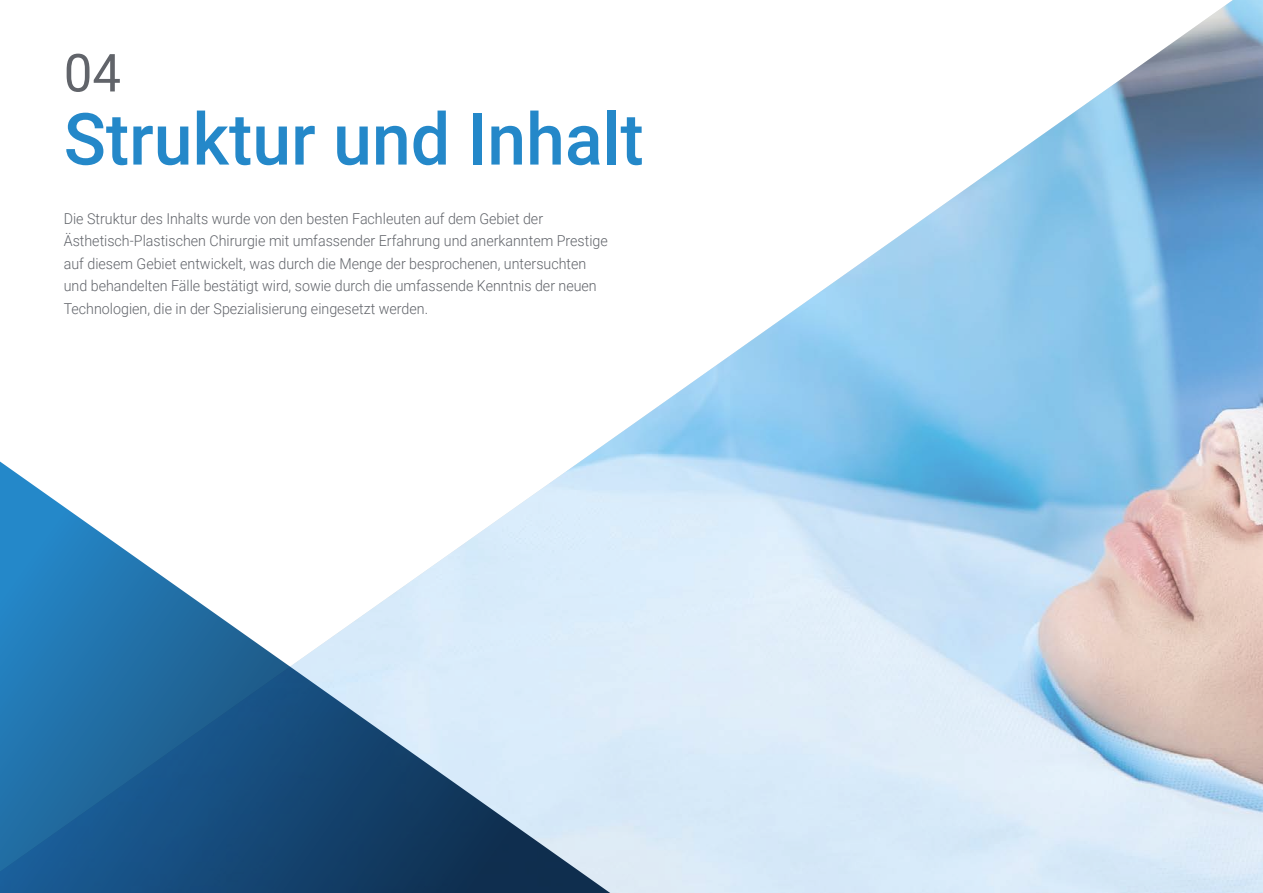
<style>
.page{position:relative;width:1263px;height:893px;background:#fff}
.page>*{position:absolute;margin:0;border:0;box-sizing:border-box;transform-origin:0 0}
.t1{font:500 72px "Roboto";color:#2488c9}
.t2{font:52.5px "Roboto";color:#61646a}
.t3{font:300 15px/22.5px "Roboto";color:#61646a;scale:.95 1}
</style>
<div class="page">
<img style="left:602px;top:0;width:661px;height:893px">
<svg style="left:0;top:446px;width:640px;height:447px"></svg>
<h2 class="t2" style="left:64px;top:36px;width:59px">04</h2>
<h1 class="t1" style="left:64px;top:89px;width:581px">Struktur und Inhalt</h1>
<p class="t3" style="left:64px;top:207px;width:574px">Die Struktur des Inhalts wurde von den besten Fachleuten auf dem Gebiet der Ästhetisch-Plastischen Chirurgie mit umfassender Erfahrung und anerkanntem Prestige auf diesem Gebiet entwickelt, was durch die Menge der besprochenen, untersuchten und behandelten Fälle bestätigt wird, sowie durch die umfassende Kenntnis der neuen Technologien, die in der Spezialisierung eingesetzt werden.</p>
</div>
